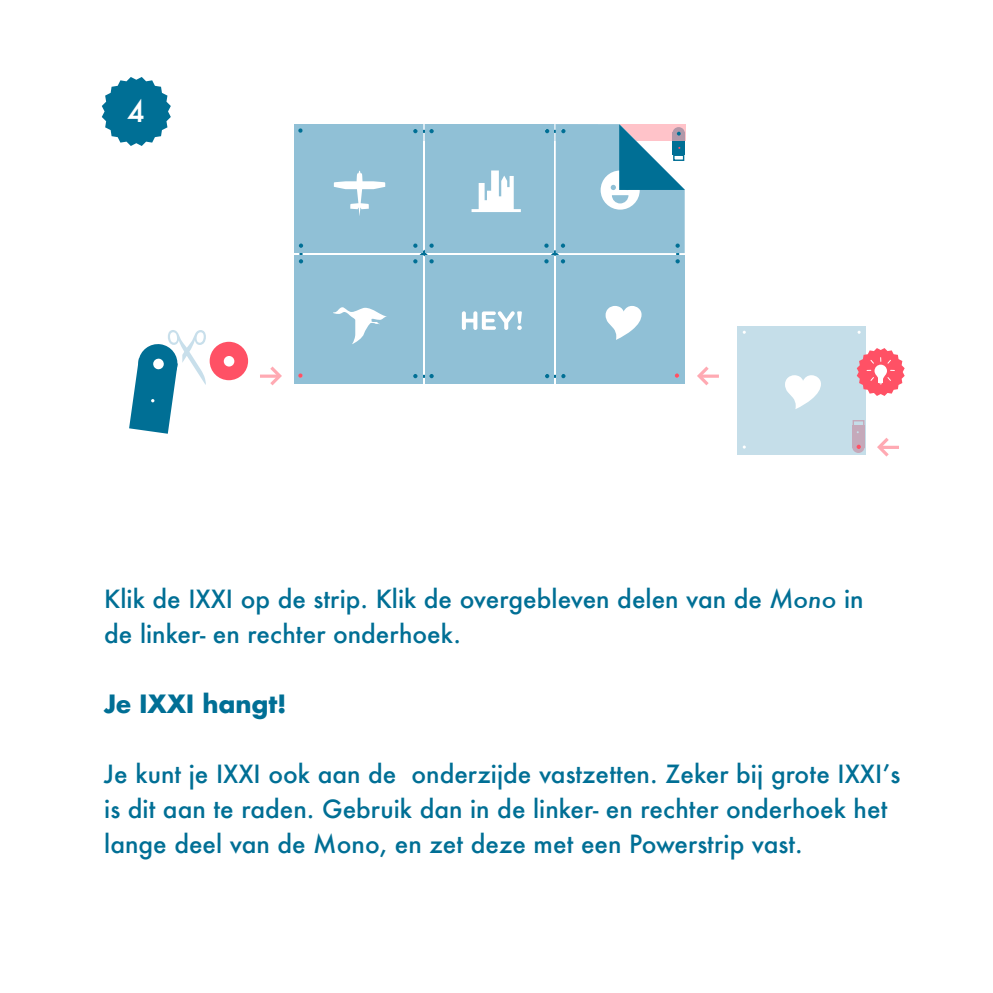
<style>
.page{position:relative;width:993px;height:993px;background:#fff}
.page>*{position:absolute;margin:0;border:0;box-sizing:border-box;transform-origin:0 0}
.t1{font:500 28.7px "Futura";color:#fff}
.t2{font:500 24.5px/35px "Futura";color:#006f95}
.t3{font:700 24.5px "Futura";color:#006f95}
.s1{font-style:italic}
</style>
<div class="page">
<svg style="left:102px;top:77px;width:69px;height:69px"></svg>
<div style="left:737px;top:325px;width:129px;height:129px;background:#c5dee9"></div>
<svg style="left:684px;top:125px;width:2px;height:16px"></svg>
<div style="left:424px;top:254px;width:129px;height:129px;background:#90c0d6"></div>
<div style="left:555px;top:254px;width:129px;height:129px;background:#90c0d6"></div>
<div style="left:424px;top:124px;width:129px;height:129px;background:#90c0d6"></div>
<div style="left:294px;top:254px;width:128px;height:129px;background:#90c0d6"></div>
<div style="left:294px;top:124px;width:128px;height:129px;background:#90c0d6"></div>
<svg style="left:461px;top:311px;width:60px;height:19px"></svg>
<svg style="left:471px;top:170px;width:49px;height:42px"></svg>
<svg style="left:333px;top:307px;width:53px;height:37px"></svg>
<svg style="left:334px;top:170px;width:51px;height:46px"></svg>
<svg style="left:298px;top:243px;width:5px;height:20px"></svg>
<svg style="left:413px;top:243px;width:20px;height:20px"></svg>
<svg style="left:413px;top:374px;width:20px;height:4px"></svg>
<svg style="left:413px;top:129px;width:20px;height:4px"></svg>
<svg style="left:545px;top:374px;width:20px;height:4px"></svg>
<svg style="left:605px;top:306px;width:36px;height:34px"></svg>
<svg style="left:544px;top:124px;width:140px;height:139px"></svg>
<hr style="left:260px;top:374px;width:19px;height:3px;background:#ffaab3">
<svg style="left:267px;top:366px;width:15px;height:20px"></svg>
<hr style="left:699px;top:374px;width:19px;height:3px;background:#ffaab3">
<svg style="left:697px;top:366px;width:14px;height:20px"></svg>
<svg style="left:891px;top:445px;width:7px;height:4px"></svg>
<svg style="left:877px;top:438px;width:14px;height:19px"></svg>
<svg style="left:298px;top:128px;width:5px;height:5px"></svg>
<svg style="left:298px;top:373px;width:4px;height:4px"></svg>
<svg style="left:674px;top:373px;width:5px;height:4px"></svg>
<div style="left:209px;top:341px;width:39px;height:39px;background:#ff5165;border-radius:50%"></div>
<div style="left:224px;top:356px;width:10px;height:10px;background:#fff;border-radius:50%"></div>
<svg style="left:129px;top:330px;width:77px;height:103px"></svg>
<svg style="left:785px;top:375px;width:35px;height:34px"></svg>
<svg style="left:856px;top:348px;width:48px;height:48px"></svg>
<svg style="left:856px;top:444px;width:4px;height:5px"></svg>
<p class="t1" style="left:127px;top:92px;width:19px">4</p>
<p class="t2" style="left:104px;top:581px;width:760px">Klik de IXXI op de strip. Klik de overgebleven delen van de <span class="s1">Mono</span> in de linker- en rechter onderhoek.</p>
<p class="t3" style="left:104px;top:686px;width:184px">Je IXXI hangt!</p>
<p class="t2" style="left:104px;top:756px;width:797px">Je kunt je IXXI ook aan de onderzijde vastzetten. Zeker bij grote IXXI’s is dit aan te raden. Gebruik dan in de linker- en rechter onderhoek het lange deel van de Mono, en zet deze met een Powerstrip vast.</p>
</div>
